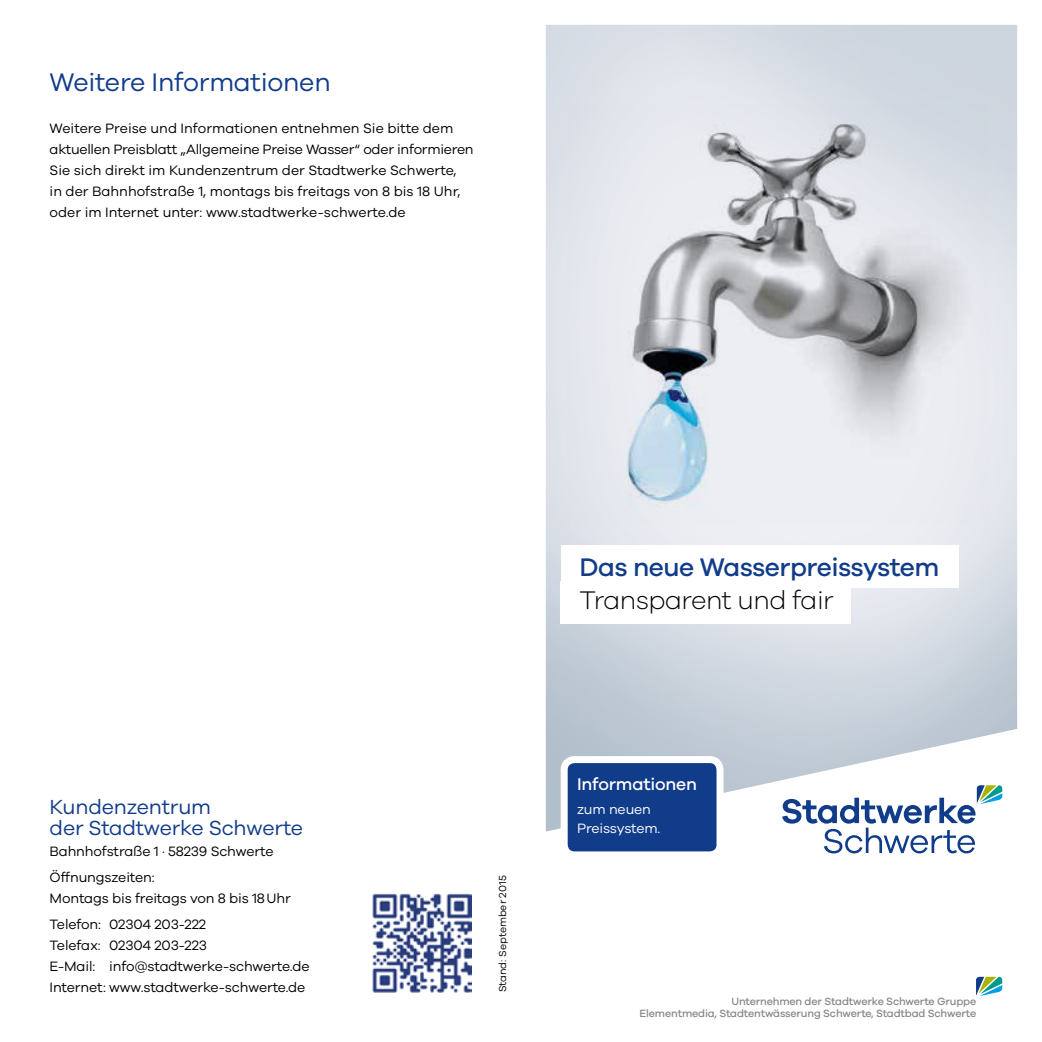
<style>
.page{position:relative;width:1042px;height:1042px;background:#fff}
.page>*{position:absolute;margin:0;border:0;box-sizing:border-box;transform-origin:0 0}
.t1{font:500 26.25px "Galano Grotesque";letter-spacing:-.02em;color:#113c8a}
.t2{font:26.25px "Galano Grotesque";letter-spacing:-.01em;color:#113c8a}
.t3{font:300 26.25px "Galano Grotesque";letter-spacing:-.02em;color:#000}
.t4{font:21px/21px "Galano Grotesque";letter-spacing:-.01em;color:#113c8a}
.t5{font:500 17.5px "Galano Grotesque";letter-spacing:-.01em;color:#fff}
.t6{font:14px/21px "Galano Grotesque";letter-spacing:-.01em;color:#000}
.t7{font:14px/19.2px "Galano Grotesque";letter-spacing:-.01em;color:#fff}
.t8{font:500 10.85px/12.4px "Galano Grotesque";letter-spacing:-.015em;color:#878786;text-align:right}
.t9{font:10.5px "Galano Grotesque";color:#000}
</style>
<div class="page">
<img style="left:372px;top:893px;width:99px;height:99px">
<div style="left:564px;top:759px;width:156px;height:96px;background:#113c8a;border-radius:10px"></div>
<div style="left:561px;top:756px;width:162px;height:102px;border:7px solid #fff;border-radius:10px"></div>
<svg style="left:976px;top:977px;width:26px;height:19px"></svg>
<svg style="left:782px;top:785px;width:220px;height:68px"></svg>
<img style="left:567px;top:104px;width:421px;height:421px">
<h1 class="t2" style="left:50px;top:66px;width:283px">Weitere Informationen</h1>
<p class="t6" style="left:50px;top:117px;width:425px">Weitere Preise und Informationen entnehmen Sie bitte dem aktuellen Preisblatt „Allgemeine Preise Wasser“ oder informieren Sie sich direkt im Kundenzentrum der Stadtwerke Schwerte,<br>in der Bahnhofstraße 1, montags bis freitags von 8 bis 18 Uhr, oder im Internet unter: www.stadtwerke-schwerte.de</p>
<h2 class="t4" style="left:50px;top:796px;width:255px">Kundenzentrum<br>der Stadtwerke Schwerte</h2>
<p class="t6" style="left:50px;top:838px;width:225px;line-height:25.9px">Bahnhofstraße 1 · 58239 Schwerte<br>Öffnungszeiten:</p>
<p class="t6" style="left:50px;top:885px;width:243px;line-height:25.9px">Montags bis freitags von 8 bis 18Uhr<br>Telefon: 02304 203-222</p>
<p class="t6" style="left:50px;top:934px;width:261px">Telefax: 02304 203-223<br>E-Mail: info@stadtwerke-schwerte.de<br>Internet: www.stadtwerke-schwerte.de</p>
<p class="t9" style="left:496px;top:992px;width:118px;rotate:-90deg">Stand: September 2015</p>
<h1 class="t1" style="left:579px;top:551px;width:361px">Das neue Wasserpreissystem</h1>
<h1 class="t3" style="left:579px;top:584px;width:256px">Transparent und fair</h1>
<p class="t5" style="left:577px;top:773px;width:121px">Informationen</p>
<p class="t7" style="left:577px;top:799px;width:85px">zum neuen<br>Preissystem.</p>
<p class="t8" style="left:639px;top:994px;width:338px">Unternehmen der Stadtwerke Schwerte Gruppe<br>Elementmedia, Stadtentwässerung Schwerte, Stadtbad Schwerte</p>
</div>
